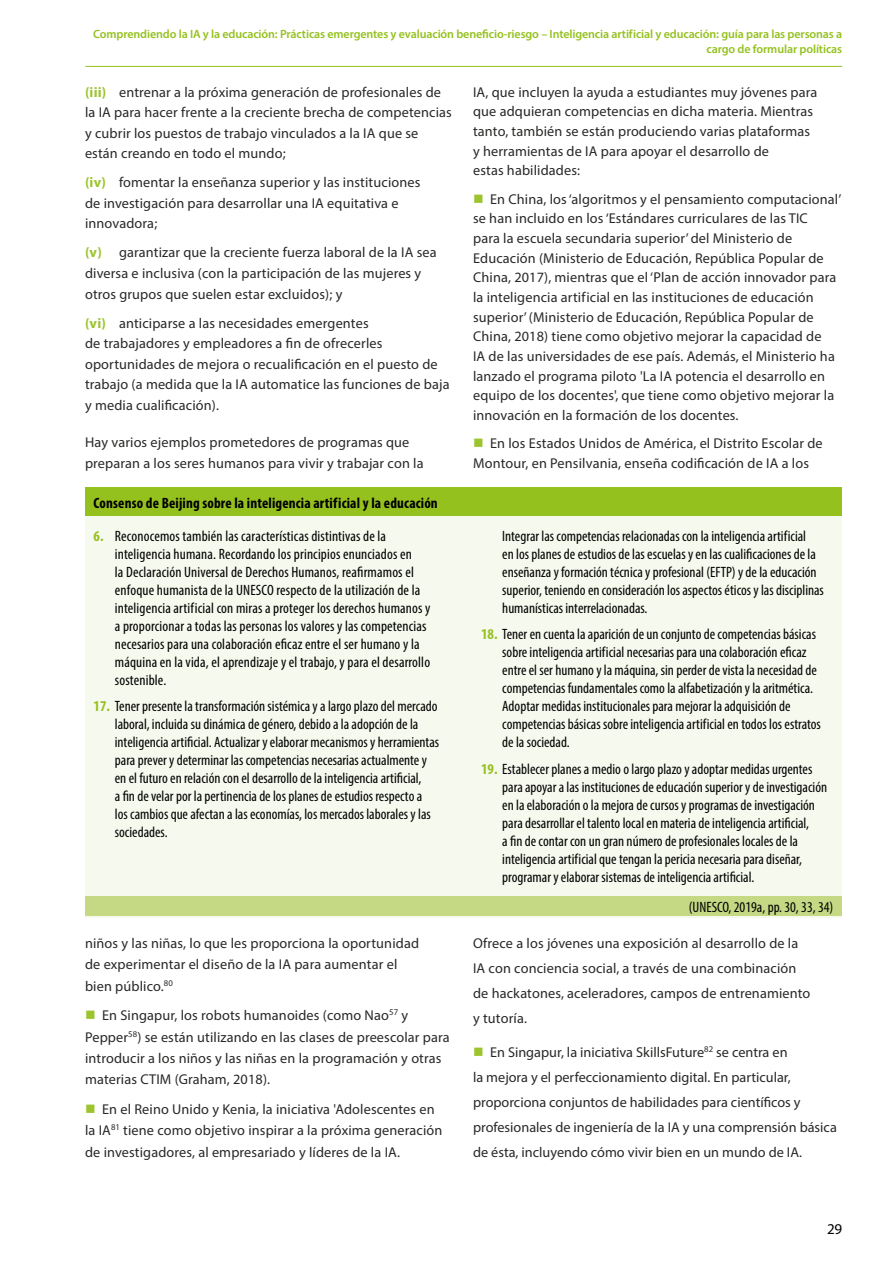
<style>
.page{position:relative;width:893px;height:1263px;background:#fff}
.page>*{position:absolute;margin:0;border:0;box-sizing:border-box;transform-origin:0 0}
.t1{font:condensed 15px/18px "Myriad Pro";color:#000}
.t2{font:700 condensed 15px "Myriad Pro";letter-spacing:.01em;color:#000}
.t3{font:15px "Myriad Pro";color:#000}
.t4{font:14.25px/19.6px "Myriad Pro";letter-spacing:.01em;color:#282827}
.t5{font:600 12px/15px "Myriad Pro";letter-spacing:-.01em;color:#95c11f;text-align:right}
.s1{font-weight:700;color:#9cc42e}
.s2{font-weight:700;color:#95c11f}
</style>
<div class="page">
<hr style="left:85px;top:66px;width:757px;height:1px;background:#95c11f">
<div style="left:85px;top:488px;width:757px;height:429px;background:#f6f9ed"></div>
<div style="left:85px;top:488px;width:757px;height:28px;background:#95c11f"></div>
<div style="left:85px;top:896px;width:757px;height:20px;background:#c5d984"></div>
<p class="t5" style="left:93px;top:26px;width:751px">Comprendiendo la IA y la educación: Prácticas emergentes y evaluación beneficio-riesgo – Inteligencia artificial y educación: guía para las personas a cargo de formular políticas</p>
<p class="t4" style="left:85px;top:82px;width:368px;line-height:20.5px"><span class="s1">(iii)</span> entrenar a la próxima generación de profesionales de la IA para hacer frente a la creciente brecha de competencias y cubrir los puestos de trabajo vinculados a la IA que se están creando en todo el mundo;</p>
<p class="t4" style="left:85px;top:172px;width:337px;line-height:20.5px"><span class="s1">(iv)</span> fomentar la enseñanza superior y las instituciones de investigación para desarrollar una IA equitativa e innovadora;</p>
<p class="t4" style="left:85px;top:242px;width:353px;line-height:20.5px"><span class="s1">(v)</span> garantizar que la creciente fuerza laboral de la IA sea diversa e inclusiva (con la participación de las mujeres y otros grupos que suelen estar excluidos); y</p>
<p class="t4" style="left:85px;top:312px;width:366px;line-height:20.5px"><span class="s1">(vi)</span> anticiparse a las necesidades emergentes<br>de trabajadores y empleadores a fin de ofrecerles oportunidades de mejora o recualificación en el puesto de trabajo (a medida que la IA automatice las funciones de baja y media cualificación).</p>
<p class="t4" style="left:85px;top:432px;width:340px;line-height:20.5px">Hay varios ejemplos prometedores de programas que preparan a los seres humanos para vivir y trabajar con la</p>
<p class="t2" style="left:94px;top:493px;width:346px">Consenso de Beijing sobre la inteligencia artificial y la educación</p>
<p class="t1" style="left:115px;top:527px;width:317px;text-indent:-21px"><span class="s2">6.</span> Reconocemos también las características distintivas de la inteligencia humana. Recordando los principios enunciados en<br>la Declaración Universal de Derechos Humanos, reafirmamos el enfoque humanista de la UNESCO respecto de la utilización de la inteligencia artificial con miras a proteger los derechos humanos y a proporcionar a todas las personas los valores y las competencias necesarios para una colaboración eficaz entre el ser humano y la máquina en la vida, el aprendizaje y el trabajo, y para el desarrollo sostenible.</p>
<p class="t1" style="left:115px;top:697px;width:326px;text-indent:-21px"><span class="s2">17.</span> Tener presente la transformación sistémica y a largo plazo del mercado laboral, incluida su dinámica de género, debido a la adopción de la inteligencia artificial. Actualizar y elaborar mecanismos y herramientas para prever y determinar las competencias necesarias actualmente y en el futuro en relación con el desarrollo de la inteligencia artificial,<br>a fin de velar por la pertinencia de los planes de estudios respecto a<br>los cambios que afectan a las economías, los mercados laborales y las sociedades.</p>
<p class="t4" style="left:85px;top:932px;width:335px;line-height:21.3px">niños y las niñas, lo que les proporciona la oportunidad de experimentar el diseño de la IA para aumentar el bien público.<sup>80</sup></p>
<p class="t4" style="left:85px;top:1005px;width:366px;line-height:21.3px;text-indent:17px">En Singapur, los robots humanoides (como Nao<sup>57</sup> y Pepper<sup>58</sup>) se están utilizando en las clases de preescolar para introducir a los niños y las niñas en la programación y otras materias CTIM (Graham, 2018).</p>
<p class="t4" style="left:85px;top:1098px;width:359px;line-height:21.3px;text-indent:17px">En el Reino Unido y Kenia, la iniciativa 'Adolescentes en la IA<sup>81</sup> tiene como objetivo inspirar a la próxima generación de investigadores, al empresariado y líderes de la IA.</p>
<p class="t4" style="left:473px;top:82px;width:346px">IA, que incluyen la ayuda a estudiantes muy jóvenes para que adquieran competencias en dicha materia. Mientras tanto, también se están produciendo varias plataformas y herramientas de IA para apoyar el desarrollo de<br>estas habilidades:</p>
<p class="t4" style="left:473px;top:189px;width:370px;text-indent:17px">En China, los ‘algoritmos y el pensamiento computacional’ se han incluido en los ‘Estándares curriculares de las TIC<br>para la escuela secundaria superior’ del Ministerio de Educación (Ministerio de Educación, República Popular de China, 2017), mientras que el ‘Plan de acción innovador para la inteligencia artificial en las instituciones de educación superior’ (Ministerio de Educación, República Popular de China, 2018) tiene como objetivo mejorar la capacidad de<br>IA de las universidades de ese país. Además, el Ministerio ha lanzado el programa piloto 'La IA potencia el desarrollo en equipo de los docentes', que tiene como objetivo mejorar la innovación en la formación de los docentes.</p>
<p class="t4" style="left:473px;top:433px;width:351px;text-indent:17px">En los Estados Unidos de América, el Distrito Escolar de<br>Montour, en Pensilvania, enseña codificación de IA a los</p>
<p class="t1" style="left:502px;top:527px;width:323px">Integrar las competencias relacionadas con la inteligencia artificial<br>en los planes de estudios de las escuelas y en las cualificaciones de la enseñanza y formación técnica y profesional (EFTP) y de la educación superior, teniendo en consideración los aspectos éticos y las disciplinas humanísticas interrelacionadas.</p>
<p class="t1" style="left:502px;top:625px;width:320px;text-indent:-21px"><span class="s2">18.</span> Tener en cuenta la aparición de un conjunto de competencias básicas sobre inteligencia artificial necesarias para una colaboración eficaz entre el ser humano y la máquina, sin perder de vista la necesidad de competencias fundamentales como la alfabetización y la aritmética.<br>Adoptar medidas institucionales para mejorar la adquisición de competencias básicas sobre inteligencia artificial en todos los estratos de la sociedad.</p>
<p class="t1" style="left:502px;top:760px;width:326px;text-indent:-21px"><span class="s2">19.</span> Establecer planes a medio o largo plazo y adoptar medidas urgentes para apoyar a las instituciones de educación superior y de investigación en la elaboración o la mejora de cursos y programas de investigación para desarrollar el talento local en materia de inteligencia artificial,<br>a fin de contar con un gran número de profesionales locales de la inteligencia artificial que tengan la pericia necesaria para diseñar, programar y elaborar sistemas de inteligencia artificial.</p>
<p class="t1" style="left:689px;top:898px;width:146px">(UNESCO, 2019a, pp. 30, 33, 34)</p>
<p class="t4" style="left:473px;top:930px;width:339px;line-height:25px">Ofrece a los jóvenes una exposición al desarrollo de la IA con conciencia social, a través de una combinación de hackatones, aceleradores, campos de entrenamiento y tutoría.</p>
<p class="t4" style="left:473px;top:1039px;width:365px;line-height:25px;text-indent:17px">En Singapur, la iniciativa SkillsFuture<sup>82</sup> se centra en<br>la mejora y el perfeccionamiento digital. En particular, proporciona conjuntos de habilidades para científicos y profesionales de ingeniería de la IA y una comprensión básica de ésta, incluyendo cómo vivir bien en un mundo de IA.</p>
<p class="t3" style="left:827px;top:1220px;width:17px">29</p>
</div>
